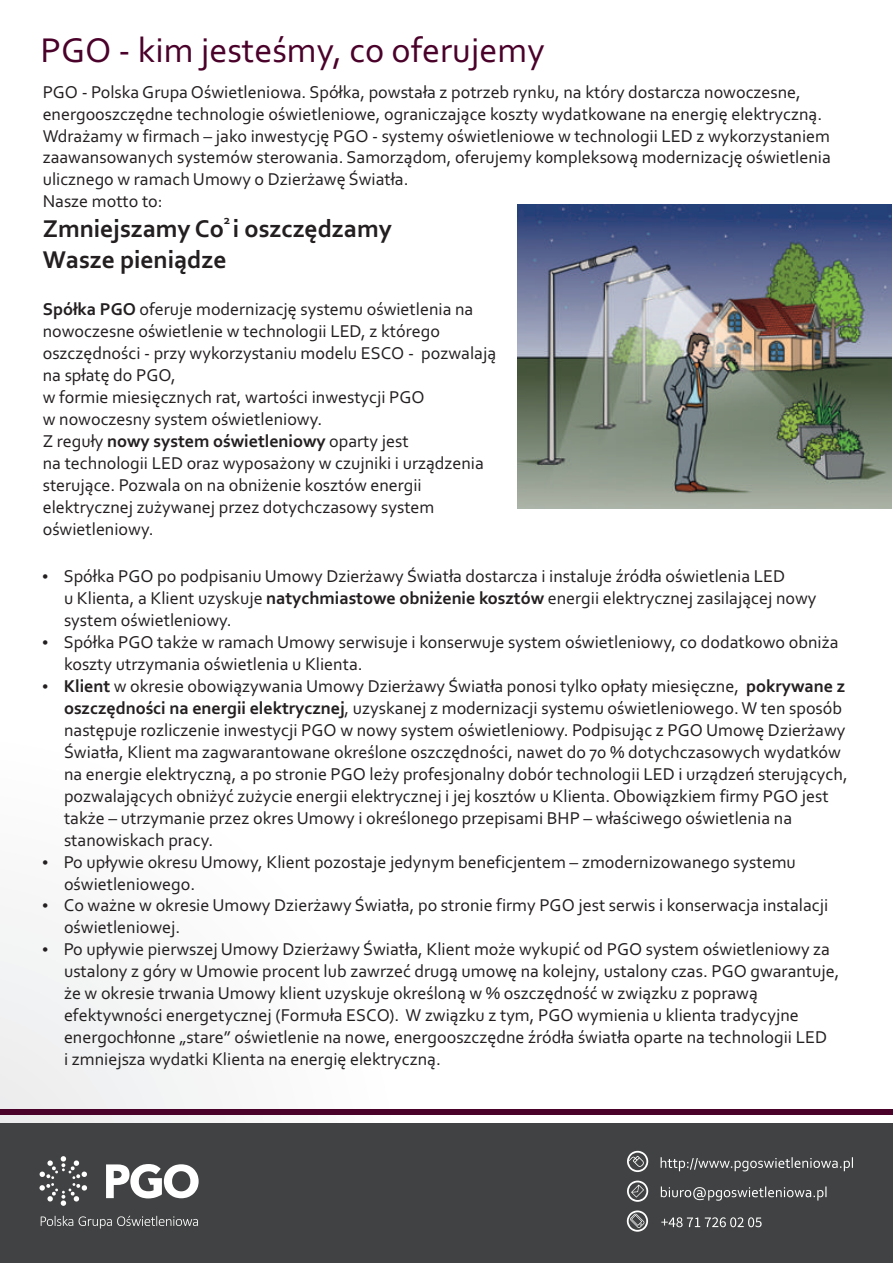
<style>
.page{position:relative;width:893px;height:1263px;background:#fff}
.page>*{position:absolute;margin:0;border:0;box-sizing:border-box;transform-origin:0 0}
.t1{font:36px "Corbel";color:#4a012a}
.t2{font:700 25.5px/31.2px "Corbel";color:#231f20}
.t3{font:18px/21.9px "Corbel";color:#231f20}
.t4{font:15.3px "Wingdings";color:#231f20}
.t5{font:700 12.75px "Corbel";color:#231f20}
.s1{font-weight:700}
</style>
<div class="page">
<div style="left:1px;top:637px;width:467px;height:620px;background:linear-gradient(to right,#f7f7f7,#fff)"></div>
<div style="left:0;top:1123px;width:893px;height:139px;background:#414243"></div>
<div style="left:0;top:1109px;width:893px;height:6px;background:#4a012a"></div>
<svg style="left:106px;top:1164px;width:93px;height:34px"></svg>
<svg style="left:41px;top:1216px;width:157px;height:12px"></svg>
<svg style="left:39px;top:1156px;width:48px;height:50px"></svg>
<img style="left:518px;top:204px;width:374px;height:304px">
<svg style="left:661px;top:1186px;width:165px;height:15px"></svg>
<svg style="left:627px;top:1180px;width:21px;height:22px"></svg>
<svg style="left:661px;top:1157px;width:192px;height:14px"></svg>
<svg style="left:627px;top:1151px;width:21px;height:21px"></svg>
<svg style="left:627px;top:1210px;width:21px;height:22px"></svg>
<svg style="left:661px;top:1217px;width:101px;height:10px"></svg>
<h1 class="t1" style="left:41px;top:35px;width:506px">PGO - kim jesteśmy, co oferujemy</h1>
<p class="t3" style="left:43px;top:82px;width:790px">PGO - Polska Grupa Oświetleniowa. Spółka, powstała z potrzeb rynku, na który dostarcza nowoczesne, energooszczędne technologie oświetleniowe, ograniczające koszty wydatkowane na energię elektryczną.<br>Wdrażamy w firmach – jako inwestycję PGO - systemy oświetleniowe w technologii LED z wykorzystaniem zaawansowanych systemów sterowania. Samorządom, oferujemy kompleksową modernizację oświetlenia ulicznego w ramach Umowy o Dzierżawę Światła.<br>Nasze motto to:</p>
<p class="t5" style="left:224px;top:215px;width:8px">2</p>
<h2 class="t2" style="left:43px;top:215px;width:351px">Zmniejszamy Co i oszczędzamy<br>Wasze pieniądze</h2>
<p class="t3" style="left:43px;top:300px;width:455px"><span class="s1">Spółka PGO</span> oferuje modernizację systemu oświetlenia na nowoczesne oświetlenie w technologii LED, z którego oszczędności - przy wykorzystaniu modelu ESCO - pozwalają na spłatę do PGO,<br>w formie miesięcznych rat, wartości inwestycji PGO<br>w nowoczesny system oświetleniowy.<br>Z reguły <span class="s1">nowy system oświetleniowy</span> oparty jest<br>na technologii LED oraz wyposażony w czujniki i urządzenia sterujące. Pozwala on na obniżenie kosztów energii elektrycznej zużywanej przez dotychczasowy system oświetleniowy.</p>
<p class="t3" style="left:64px;top:566px;width:754px;text-indent:-22px">•Spółka PGO po podpisaniu Umowy Dzierżawy Światła dostarcza i instaluje źródła oświetlenia LED<br>u Klienta, a Klient uzyskuje <span class="s1">natychmiastowe obniżenie kosztów</span> energii elektrycznej zasilającej nowy</p>
<p class="t4" style="left:42px;top:636px;width:47px">•</p>
<p class="t3" style="left:64px;top:610px;width:776px">system oświetleniowy.<br>Spółka PGO także w ramach Umowy serwisuje i konserwuje system oświetleniowy, co dodatkowo obniża</p>
<p class="t4" style="left:42px;top:680px;width:47px">•</p>
<p class="t4" style="left:42px;top:856px;width:47px">•</p>
<p class="t4" style="left:42px;top:900px;width:47px">•</p>
<p class="t4" style="left:42px;top:944px;width:47px">•</p>
<p class="t3" style="left:64px;top:654px;width:786px">koszty utrzymania oświetlenia u Klienta.<br><span class="s1">Klient</span> w okresie obowiązywania Umowy Dzierżawy Światła ponosi tylko opłaty miesięczne, <span class="s1">pokrywane z oszczędności na energii elektrycznej</span>, uzyskanej z modernizacji systemu oświetleniowego. W ten sposób następuje rozliczenie inwestycji PGO w nowy system oświetleniowy. Podpisując z PGO Umowę Dzierżawy Światła, Klient ma zagwarantowane określone oszczędności, nawet do 70 % dotychczasowych wydatków na energie elektryczną, a po stronie PGO leży profesjonalny dobór technologii LED i urządzeń sterujących, pozwalających obniżyć zużycie energii elektrycznej i jej kosztów u Klienta. Obowiązkiem firmy PGO jest także – utrzymanie przez okres Umowy i określonego przepisami BHP – właściwego oświetlenia na</p>
<p class="t3" style="left:64px;top:830px;width:734px">stanowiskach pracy.<br>Po upływie okresu Umowy, Klient pozostaje jedynym beneficjentem – zmodernizowanego systemu</p>
<p class="t3" style="left:64px;top:874px;width:766px">oświetleniowego.<br>Co ważne w okresie Umowy Dzierżawy Światła, po stronie firmy PGO jest serwis i konserwacja instalacji</p>
<p class="t3" style="left:64px;top:918px;width:777px">oświetleniowej.<br>Po upływie pierwszej Umowy Dzierżawy Światła, Klient może wykupić od PGO system oświetleniowy za ustalony z góry w Umowie procent lub zawrzeć drugą umowę na kolejny, ustalony czas. PGO gwarantuje, że w okresie trwania Umowy klient uzyskuje określoną w % oszczędność w związku z poprawą efektywności energetycznej (Formuła ESCO). W związku z tym, PGO wymienia u klienta tradycyjne energochłonne „stare” oświetlenie na nowe, energooszczędne źródła światła oparte na technologii LED<br>i zmniejsza wydatki Klienta na energię elektryczną.</p>
</div>
